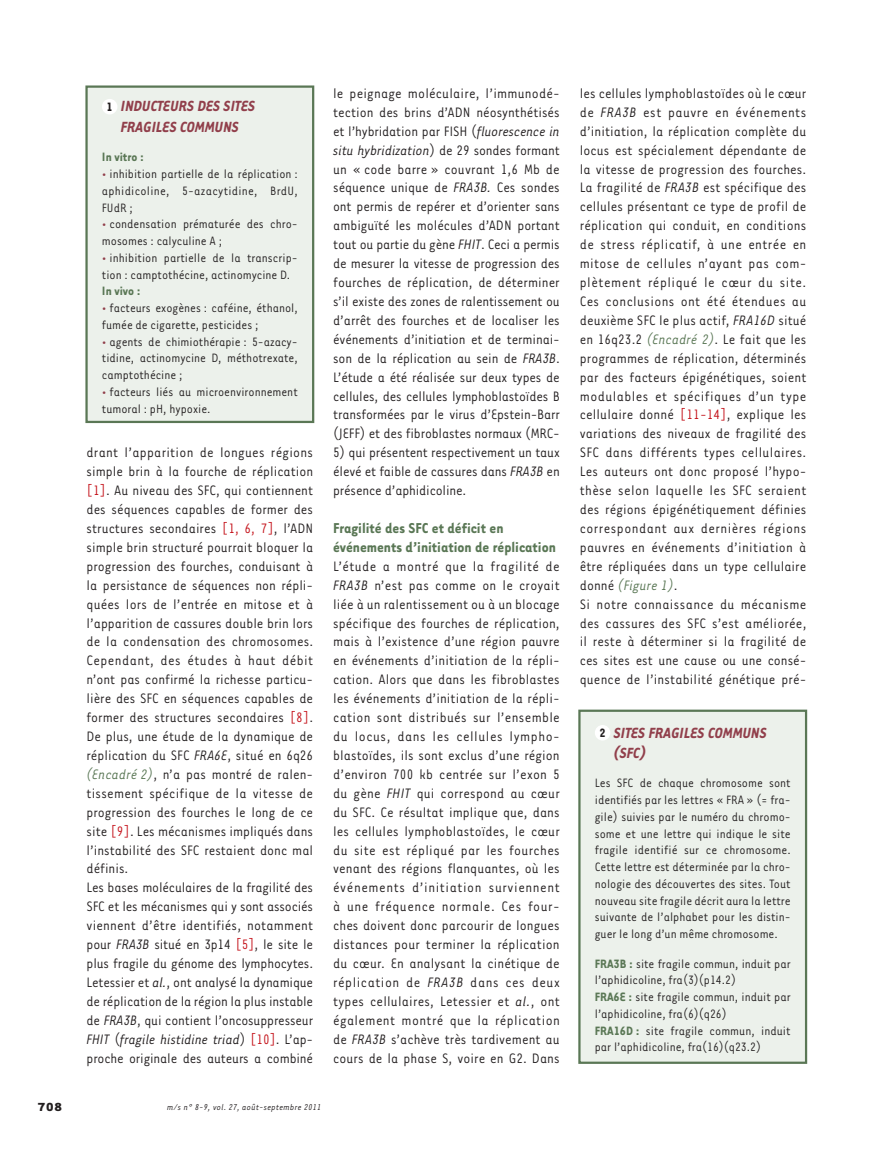
<style>
.page{position:relative;width:893px;height:1149px;background:#fff}
.page>*{position:absolute;margin:0;border:0;box-sizing:border-box;transform-origin:0 0}
.t1{font:italic 700 16.95px/20.4px "Tarzana Narrow";color:#913f4b;text-align:center}
.t2{font:700 16.5px/18.9px "Tarzana Narrow";color:#5a7755}
.t3{font:15.75px/18.9px "Tarzana Narrow";letter-spacing:.005em;color:#231f20;text-align:justify}
.t4{font:13.95px/16.8px "Tarzana Narrow";color:#231f20}
.t5{font:700 13.95px "Tarzana Narrow";color:#5a7755}
.t6{font:700 13.5px "Tarzana Wide";color:#231f20}
.t7{font:italic 9.75px "Tarzana Narrow";letter-spacing:.025em;color:#231f20}
.s1{font-style:normal;font-size:13.95px;color:#231f20}
.s2{color:#913f4b}
.s3{color:#c4121a}
.s4{font-style:italic}
.s5{font-style:italic;color:#5a7755}
.s6{font-weight:700;color:#5a7755}
</style>
<div class="page">
<div style="left:87px;top:87px;width:226px;height:335px;background:#ecf1eb"></div>
<div style="left:102px;top:99px;width:15px;height:15px;background:#fff;border-radius:50%"></div>
<div style="left:85px;top:85px;width:229px;height:338px;border:2px solid #5a7755"></div>
<div style="left:579px;top:710px;width:227px;height:352px;background:#ecf1eb"></div>
<div style="left:595px;top:724px;width:15px;height:16px;background:#fff;border-radius:50%"></div>
<div style="left:578px;top:709px;width:229px;height:354px;border:2px solid #5a7755"></div>
<p class="t1" style="left:106px;top:98px;width:150px"><span class="s1">1</span> INDUCTEURS DES SITES<br>FRAGILES COMMUNS</p>
<p class="t5" style="left:102px;top:152px;width:43px">In vitro :</p>
<p class="t4" style="left:102px;top:167px;width:197px;text-align:justify"><span class="s2">•</span> inhibition partielle de la réplication : aphidicoline, 5-azacytidine, BrdU, FUdR ;</p>
<p class="t4" style="left:102px;top:217px;width:197px"><span class="s2">•</span> condensation prématurée des chro&shy;mosomes : calyculine A ;</p>
<p class="t4" style="left:102px;top:250px;width:197px"><span class="s2">•</span> inhibition partielle de la transcrip&shy;tion : camptothécine, actinomycine D.</p>
<p class="t5" style="left:102px;top:286px;width:40px">In vivo :</p>
<p class="t4" style="left:102px;top:301px;width:197px"><span class="s2">•</span> facteurs exogènes : caféine, éthanol, fumée de cigarette, pesticides ;</p>
<p class="t4" style="left:102px;top:334px;width:197px;text-align:justify"><span class="s2">•</span> agents de chimiothérapie : 5-azacy&shy;tidine, actinomycine D, méthotrexate, camptothécine ;</p>
<p class="t4" style="left:102px;top:384px;width:197px"><span class="s2">•</span> facteurs liés au microenvironnement tumoral : pH, hypoxie.</p>
<p class="t3" style="left:87px;top:444px;width:228px;text-align:left">drant l’apparition de longues régions simple brin à la fourche de réplication <span class="s3">[1]</span>. Au niveau des SFC, qui contiennent des séquences capables de former des structures secondaires <span class="s3">[1, 6, 7]</span>, l’ADN simple brin structuré pourrait bloquer la progression des fourches, conduisant à la persistance de séquences non répli&shy;quées lors de l’entrée en mitose et à l’apparition de cassures double brin lors de la condensation des chromosomes.<br>Cependant, des études à haut débit n’ont pas confirmé la richesse particu&shy;lière des SFC en séquences capables de former des structures secondaires <span class="s3">[8]</span>.<br>De plus, une étude de la dynamique de réplication du SFC <span class="s4">FRA6E</span>, situé en 6q26 <span class="s5">(Encadré 2)</span>, n’a pas montré de ralen&shy;tissement spécifique de la vitesse de progression des fourches le long de ce site <span class="s3">[9]</span>. Les mécanismes impliqués dans l’instabilité des SFC restaient donc mal définis.<br>Les bases moléculaires de la fragilité des SFC et les mécanismes qui y sont associés viennent d’être identifiés, notamment pour <span class="s4">FRA3B</span> situé en 3p14 <span class="s3">[5]</span>, le site le plus fragile du génome des lymphocytes.<br>Letessier et <span class="s4">al.</span>, ont analysé la dynamique de réplication de la région la plus instable de <span class="s4">FRA3B</span>, qui contient l’oncosuppresseur <span class="s4">FHIT</span> (<span class="s4">fragile histidine triad</span>) <span class="s3">[10]</span>. L’ap&shy;proche originale des auteurs a combiné</p>
<p class="t3" style="left:333px;top:85px;width:228px">le peignage moléculaire, l’immunodé&shy;tection des brins d’ADN néosynthétisés et l’hybridation par FISH (<span class="s4">fluorescence in situ hybridization</span>) de 29 sondes formant un « code barre » couvrant 1,6 Mb de séquence unique de <span class="s4">FRA3B.</span> Ces sondes ont permis de repérer et d’orienter sans ambiguïté les molécules d’ADN portant tout ou partie du gène <span class="s4">FHIT</span>. Ceci a permis de mesurer la vitesse de progression des fourches de réplication, de déterminer s’il existe des zones de ralentissement ou d’arrêt des fourches et de localiser les événements d’initiation et de terminai&shy;son de la réplication au sein de <span class="s4">FRA3B</span>.<br>L’étude a été réalisée sur deux types de cellules, des cellules lymphoblastoïdes B transformées par le virus d’Epstein-Barr (JEFF) et des fibroblastes normaux (MRC-</p>
<p class="t3" style="left:333px;top:444px;width:228px">5) qui présentent respectivement un taux élevé et faible de cassures dans <span class="s4">FRA3B</span> en présence d’aphidicoline.</p>
<p class="t2" style="left:333px;top:520px;width:224px">Fragilité des SFC et déficit en événements d’initiation de réplication</p>
<p class="t3" style="left:333px;top:558px;width:228px">L’étude a montré que la fragilité de <span class="s4">FRA3B</span> n’est pas comme on le croyait liée à un ralentissement ou à un blocage spécifique des fourches de réplication, mais à l’existence d’une région pauvre en événements d’initiation de la répli&shy;cation. Alors que dans les fibroblastes les événements d’initiation de la répli&shy;cation sont distribués sur l’ensemble du locus, dans les cellules lympho&shy;blastoïdes, ils sont exclus d’une région d’environ 700 kb centrée sur l’exon 5 du gène <span class="s4">FHIT</span> qui correspond au cœur du SFC. Ce résultat implique que, dans les cellules lymphoblastoïdes, le cœur du site est répliqué par les fourches venant des régions flanquantes, où les événements d’initiation surviennent à une fréquence normale. Ces four&shy;ches doivent donc parcourir de longues distances pour terminer la réplication du cœur. En analysant la cinétique de réplication de <span class="s4">FRA3B</span> dans ces deux types cellulaires, Letessier et <span class="s4">al.</span>, ont également montré que la réplication de <span class="s4">FRA3B</span> s’achève très tardivement au cours de la phase S, voire en G2. Dans</p>
<p class="t6" style="left:38px;top:1101px;width:26px">708</p>
<p class="t7" style="left:167px;top:1103px;width:155px">m/s n° 8-9, vol. 27, août-septembre 2011</p>
<p class="t3" style="left:580px;top:85px;width:228px;text-align:left">les cellules lymphoblastoïdes où le cœur de <span class="s4">FRA3B</span> est pauvre en événements d’initiation, la réplication complète du locus est spécialement dépendante de la vitesse de progression des fourches.<br>La fragilité de <span class="s4">FRA3B</span> est spécifique des cellules présentant ce type de profil de réplication qui conduit, en conditions de stress réplicatif, à une entrée en mitose de cellules n’ayant pas com&shy;plètement répliqué le cœur du site.<br>Ces conclusions ont été étendues au deuxième SFC le plus actif, <span class="s4">FRA16D</span> situé en 16q23.2 <span class="s5">(Encadré 2)</span>. Le fait que les programmes de réplication, déterminés par des facteurs épigénétiques, soient modulables et spécifiques d’un type cellulaire donné <span class="s3">[11-14]</span>, explique les variations des niveaux de fragilité des SFC dans différents types cellulaires.<br>Les auteurs ont donc proposé l’hypo&shy;thèse selon laquelle les SFC seraient des régions épigénétiquement définies correspondant aux dernières régions pauvres en événements d’initiation à être répliquées dans un type cellulaire donné <span class="s5">(Figure 1)</span>.<br>Si notre connaissance du mécanisme des cassures des SFC s’est améliorée, il reste à déterminer si la fragilité de ces sites est une cause ou une consé&shy;quence de l’instabilité génétique pré-</p>
<p class="t1" style="left:614px;top:723px;width:155px;text-align:left;text-indent:-14px"><span class="s1">2</span> SITES FRAGILES COMMUNS (SFC)</p>
<p class="t4" style="left:595px;top:775px;width:197px;text-align:justify">Les SFC de chaque chromosome sont identifiés par les lettres « FRA » (= fra&shy;gile) suivies par le numéro du chromo&shy;some et une lettre qui indique le site fragile identifié sur ce chromosome.<br>Cette lettre est déterminée par la chro&shy;nologie des découvertes des sites. Tout nouveau site fragile décrit aura la lettre suivante de l’alphabet pour les distin&shy;guer le long d’un même chromosome.</p>
<p class="t4" style="left:595px;top:956px;width:197px"><span class="s6">FRA3B :</span> site fragile commun, induit par l’aphidicoline, fra(3)(p14.2)<br><span class="s6">FRA6E :</span> site fragile commun, induit par l’aphidicoline, fra(6)(q26)<br><span class="s6">FRA16D :</span> site fragile commun, induit par l’aphidicoline, fra(16)(q23.2)</p>
</div>
